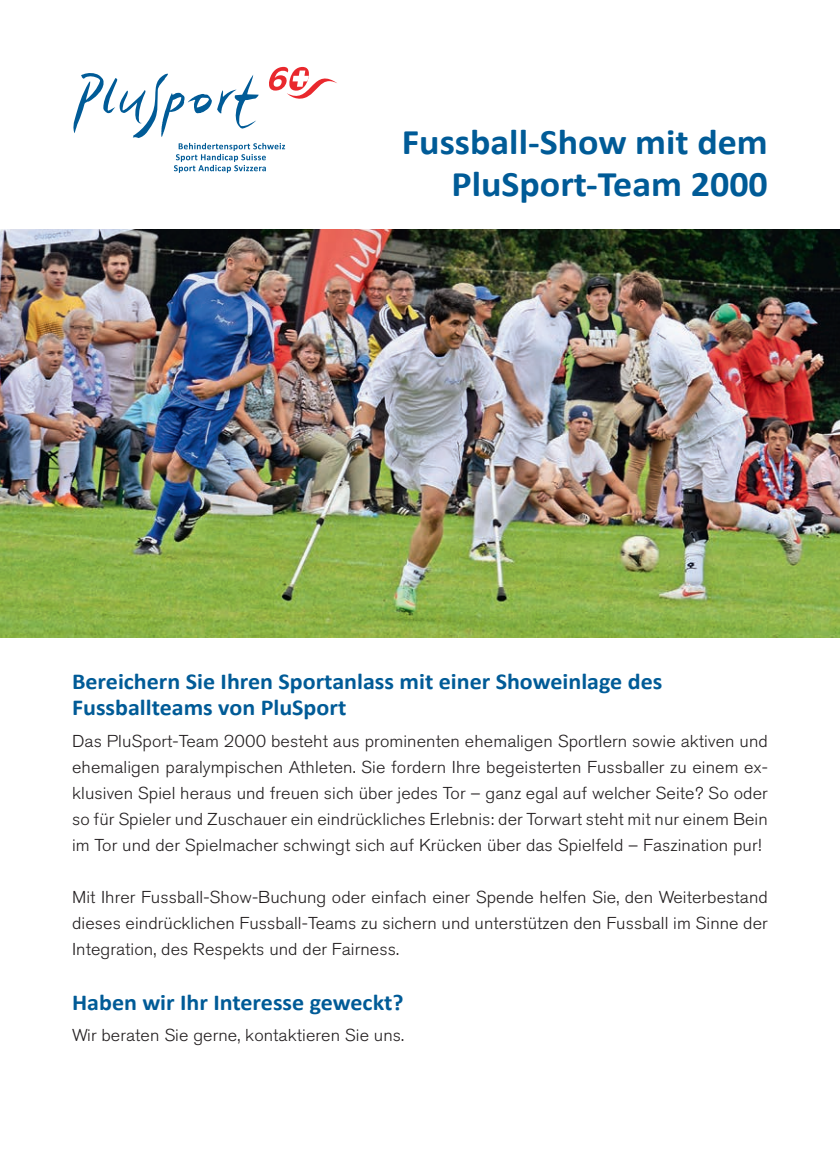
<style>
.page{position:relative;width:840px;height:1163px;background:#fff}
.page>*{position:absolute;margin:0;border:0;box-sizing:border-box;transform-origin:0 0}
.t1{font:700 36px/42px "Calibri";color:#005b97;text-align:right;scale:1.05 1}
.t2{font:700 22.8px/26px "Calibri";color:#005b97;scale:1.05 1}
.t3{font:300 17.2px/26px "Akzidenz Grotesk BE";letter-spacing:.005em;color:#231f20;text-align:justify;scale:1.05 1}
</style>
<div class="page">
<svg style="left:73px;top:67px;width:264px;height:106px"></svg>
<img style="left:0;top:230px;width:839px;height:407px">
<h1 class="t1" style="left:401px;top:119px;width:350px">Fussball-Show mit dem<br>PluSport-Team 2000</h1>
<h2 class="t2" style="left:72px;top:668px;width:563px">Bereichern Sie Ihren Sportanlass mit einer Showeinlage des<br>Fussballteams von PluSport</h2>
<p class="t3" style="left:72px;top:728px;width:663px">Das PluSport-Team 2000 besteht aus prominenten ehemaligen Sportlern sowie aktiven und ehemaligen paralympischen Athleten. Sie fordern Ihre begeisterten Fussballer zu einem ex&shy;klusiven Spiel heraus und freuen sich über jedes Tor – ganz egal auf welcher Seite? So oder so für Spieler und Zuschauer ein eindrückliches Erlebnis: der Torwart steht mit nur einem Bein im Tor und der Spielmacher schwingt sich auf Krücken über das Spielfeld – Faszination pur!</p>
<p class="t3" style="left:72px;top:884px;width:663px">Mit Ihrer Fussball-Show-Buchung oder einfach einer Spende helfen Sie, den Weiterbestand dieses eindrücklichen Fussball-Teams zu sichern und unterstützen den Fussball im Sinne der Integration, des Respekts und der Fairness.</p>
<h2 class="t2" style="left:72px;top:988px;width:317px">Haben wir Ihr Interesse geweckt?</h2>
<p class="t3" style="left:72px;top:1022px;width:318px">Wir beraten Sie gerne, kontaktieren Sie uns.</p>
</div>
